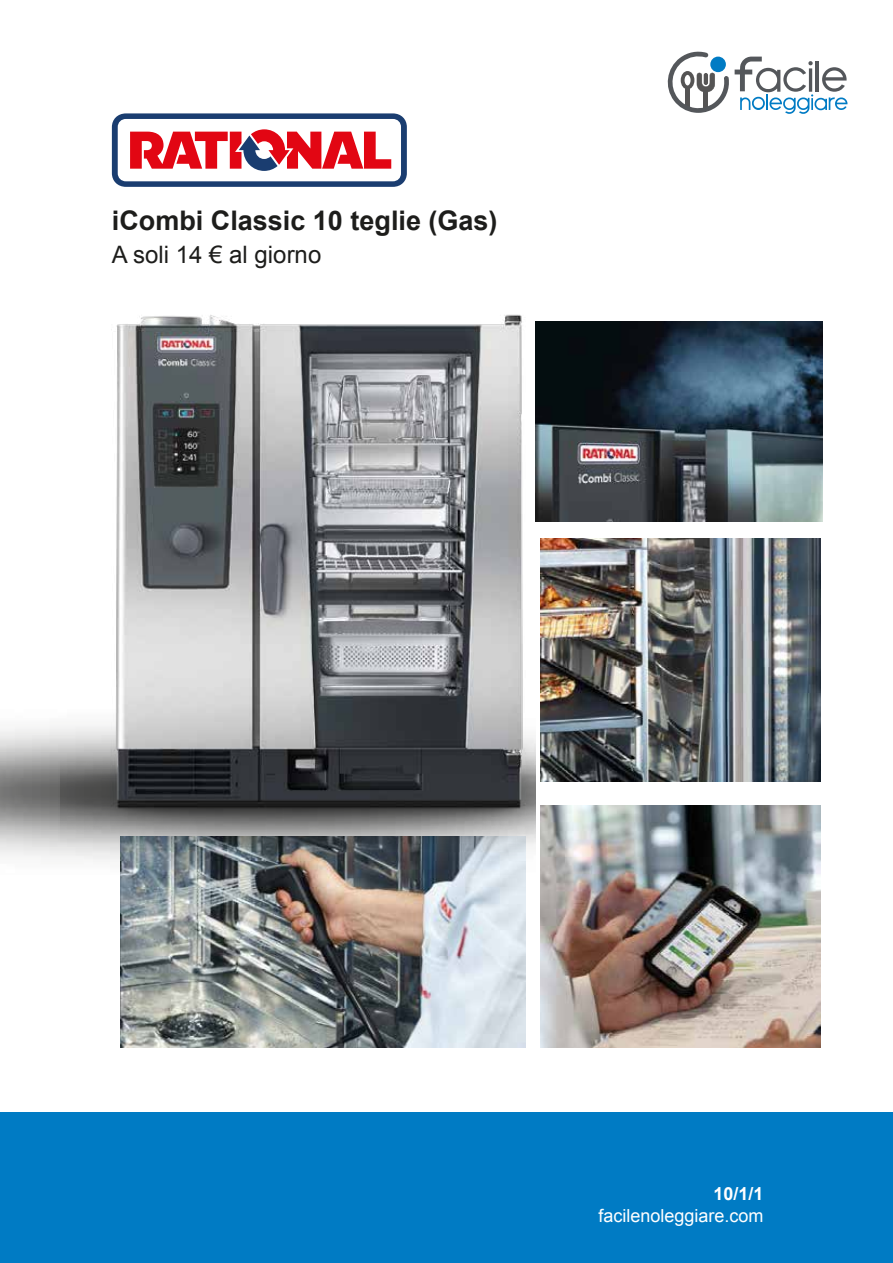
<style>
.page{position:relative;width:893px;height:1263px;background:#fff}
.page>*{position:absolute;margin:0;border:0;box-sizing:border-box;transform-origin:0 0}
.t1{font:700 27px "Arial";color:#1d1d1b}
.t2{font:24px "Arial";color:#1d1d1b}
.t3{font:18px "Arial";color:#fff}
.t4{font:700 18px "Arial";color:#fff}
</style>
<div class="page">
<div style="left:0;top:1113px;width:893px;height:150px;background:#007bc4"></div>
<img style="left:536px;top:322px;width:286px;height:200px">
<img style="left:541px;top:539px;width:279px;height:242px">
<img style="left:121px;top:875px;width:404px;height:173px">
<img style="left:541px;top:805px;width:279px;height:243px">
<img style="left:0;top:726px;width:526px;height:149px">
<img style="left:61px;top:314px;width:475px;height:540px">
<svg style="left:667px;top:51px;width:180px;height:63px"></svg>
<div style="left:710px;top:57px;width:16px;height:15px;background:#007bc4;border-radius:50%"></div>
<svg style="left:112px;top:113px;width:295px;height:74px"></svg>
<p class="t1" style="left:112px;top:202px;width:387px">iCombi Classic 10 teglie (Gas)</p>
<p class="t2" style="left:112px;top:239px;width:211px">A soli 14 € al giorno</p>
<p class="t4" style="left:714px;top:1182px;width:52px">10/1/1</p>
<p class="t3" style="left:598px;top:1204px;width:167px">facilenoleggiare.com</p>
</div>
